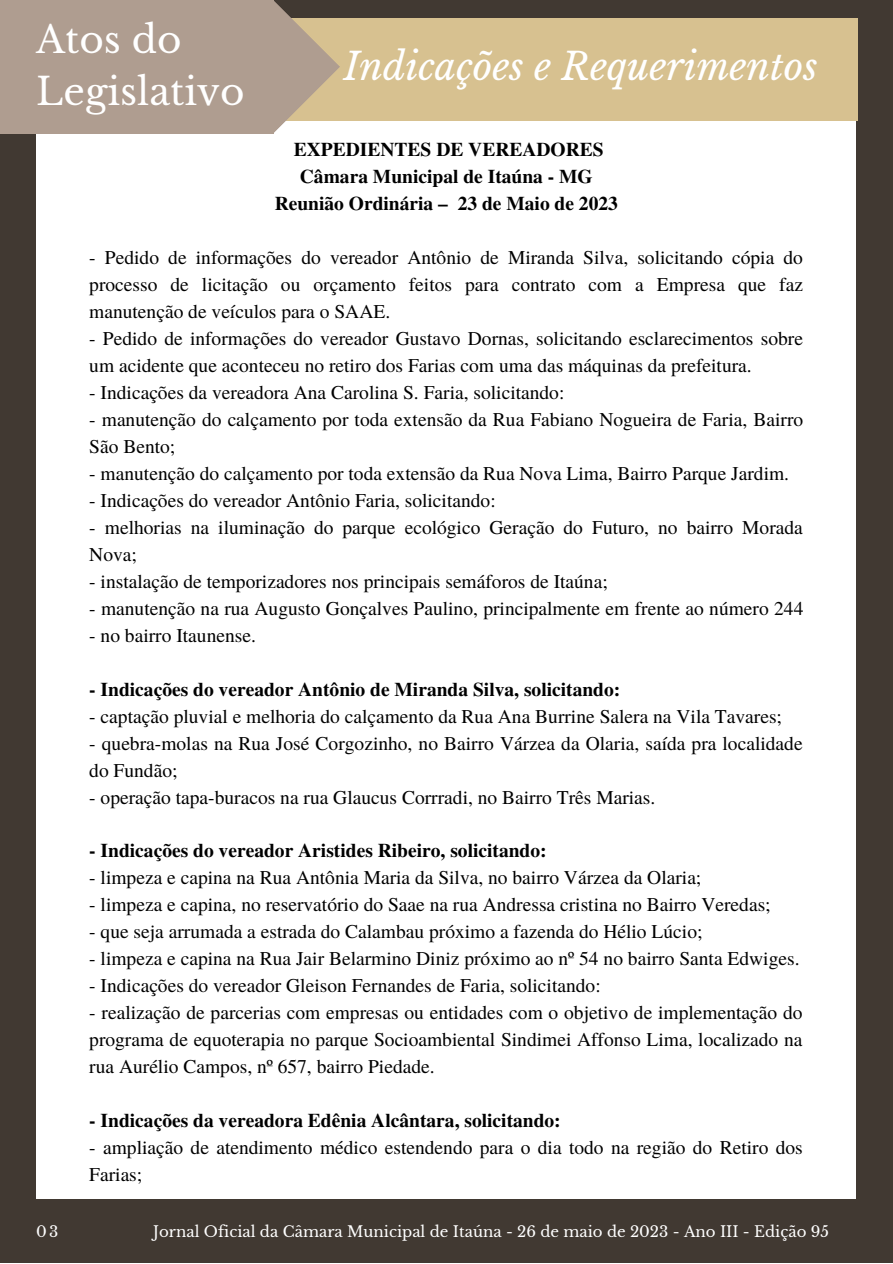
<style>
.page{position:relative;width:893px;height:1264px;background:#fff}
.page>*{position:absolute;margin:0;border:0;box-sizing:border-box;transform-origin:0 0}
.t1{font:italic 37.5px "Libre Baskerville";color:#fff}
.t2{font:37.5px/51.8px "Libre Baskerville";color:#fff}
.t3{font:19.5px/27px "Te X Gyre Termes";color:#000}
.t4{font:700 19.5px "Te X Gyre Termes";color:#000}
.t5{font:15px "Libre Baskerville";color:#fff}
.t6{font:15px "Libre Baskerville";color:#fdfdfd}
</style>
<div class="page">
<div style="left:0;top:0;width:892px;height:1262px;background:#413932"></div>
<div style="left:36px;top:120px;width:820px;height:1078px;background:#fff"></div>
<div style="left:0;top:0;width:273px;height:133px;background:#af9d90"></div>
<div style="left:274px;top:18px;width:583px;height:102px;background:#d7c190"></div>
<svg style="left:273px;top:0;width:67px;height:133px"></svg>
<p class="t2" style="left:36px;top:14px;width:210px">Atos do<br>Legislativo</p>
<p class="t1" style="left:344px;top:43px;width:475px">Indicações e Requerimentos</p>
<p class="t4" style="left:294px;top:134px;width:311px">EXPEDIENTES DE VEREADORES</p>
<p class="t4" style="left:300px;top:161px;width:294px">Câmara Municipal de Itaúna - MG</p>
<p class="t4" style="left:275px;top:188px;width:345px">Reunião Ordinária – 23 de Maio de 2023</p>
<p class="t6" style="left:36px;top:1222px;width:24px">03</p>
<p class="t3" style="left:89px;top:243px;width:715px;text-align:justify">- Pedido de informações do vereador Antônio de Miranda Silva, solicitando cópia do processo de licitação ou orçamento feitos para contrato com a Empresa que faz manutenção de veículos para o SAAE.</p>
<p class="t3" style="left:89px;top:323px;width:715px">- Pedido de informações do vereador Gustavo Dornas, solicitando esclarecimentos sobre um acidente que aconteceu no retiro dos Farias com uma das máquinas da prefeitura.</p>
<p class="t3" style="left:89px;top:377px;width:476px">- Indicações da vereadora Ana Carolina S. Faria, solicitando:</p>
<p class="t3" style="left:89px;top:404px;width:715px">- manutenção do calçamento por toda extensão da Rua Fabiano Nogueira de Faria, Bairro<br>São Bento;</p>
<p class="t3" style="left:89px;top:458px;width:701px">- manutenção do calçamento por toda extensão da Rua Nova Lima, Bairro Parque Jardim.</p>
<p class="t3" style="left:89px;top:485px;width:408px">- Indicações do vereador Antônio Faria, solicitando:</p>
<p class="t3" style="left:89px;top:512px;width:715px">- melhorias na iluminação do parque ecológico Geração do Futuro, no bairro Morada<br>Nova;</p>
<p class="t3" style="left:89px;top:566px;width:520px">- instalação de temporizadores nos principais semáforos de Itaúna;</p>
<p class="t3" style="left:89px;top:593px;width:715px">- manutenção na rua Augusto Gonçalves Paulino, principalmente em frente ao número 244</p>
<p class="t3" style="left:89px;top:620px;width:168px">- no bairro Itaunense.</p>
<p class="t4" style="left:89px;top:673px;width:532px">- Indicações do vereador Antônio de Miranda Silva, solicitando:</p>
<p class="t3" style="left:89px;top:701px;width:694px">- captação pluvial e melhoria do calçamento da Rua Ana Burrine Salera na Vila Tavares;</p>
<p class="t3" style="left:89px;top:728px;width:714px">- quebra-molas na Rua José Corgozinho, no Bairro Várzea da Olaria, saída pra localidade do Fundão;</p>
<p class="t3" style="left:89px;top:782px;width:567px">- operação tapa-buracos na rua Glaucus Corrradi, no Bairro Três Marias.</p>
<p class="t4" style="left:89px;top:835px;width:459px">- Indicações do vereador Aristides Ribeiro, solicitando:</p>
<p class="t3" style="left:89px;top:863px;width:613px">- limpeza e capina na Rua Antônia Maria da Silva, no bairro Várzea da Olaria;</p>
<p class="t3" style="left:89px;top:890px;width:682px">- limpeza e capina, no reservatório do Saae na rua Andressa cristina no Bairro Veredas;</p>
<p class="t3" style="left:89px;top:917px;width:614px">- que seja arrumada a estrada do Calambau próximo a fazenda do Hélio Lúcio;</p>
<p class="t3" style="left:89px;top:944px;width:711px">- limpeza e capina na Rua Jair Belarmino Diniz próximo ao nº 54 no bairro Santa Edwiges.</p>
<p class="t3" style="left:89px;top:971px;width:513px">- Indicações do vereador Gleison Fernandes de Faria, solicitando:</p>
<p class="t3" style="left:89px;top:998px;width:714px;text-align:justify">- realização de parcerias com empresas ou entidades com o objetivo de implementação do programa de equoterapia no parque Socioambiental Sindimei Affonso Lima, localizado na rua Aurélio Campos, nº 657, bairro Piedade.</p>
<p class="t4" style="left:89px;top:1105px;width:473px">- Indicações da vereadora Edênia Alcântara, solicitando:</p>
<p class="t3" style="left:89px;top:1133px;width:715px">- ampliação de atendimento médico estendendo para o dia todo na região do Retiro dos<br>Farias;</p>
<p class="t5" style="left:153px;top:1222px;width:677px">Jornal Oficial da Câmara Municipal de Itaúna - 26 de maio de 2023 - Ano III - Edição 95</p>
</div>
